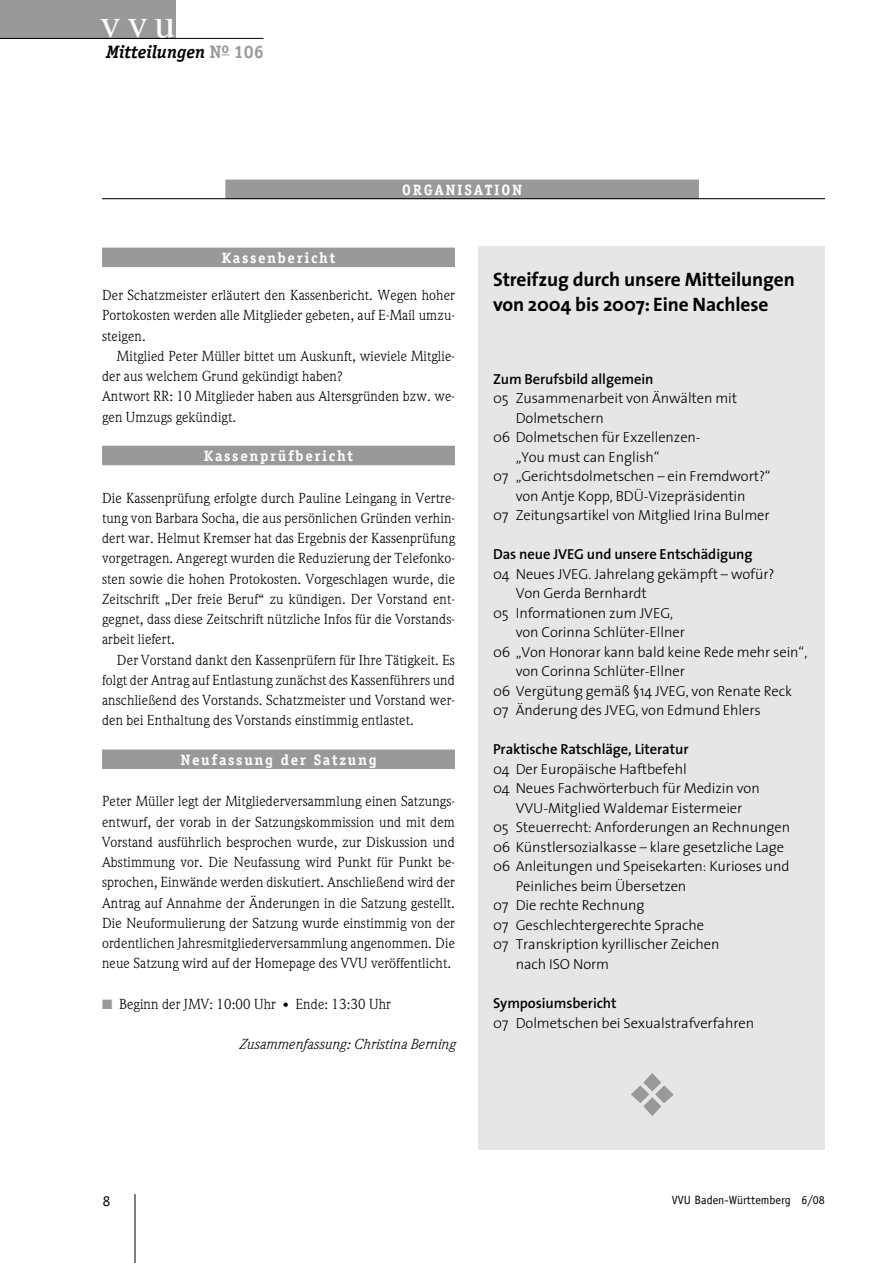
<style>
.page{position:relative;width:893px;height:1263px;background:#fff}
.page>*{position:absolute;margin:0;border:0;box-sizing:border-box;transform-origin:0 0}
.t1{font:42px "Times";color:#fff}
.t2{font:700 19.5px/25px "The Sans";letter-spacing:-.005em;color:#000}
.t3{font:italic 700 18px "Officina Serif";color:#000}
.t4{font:700 15px "Officina Serif";letter-spacing:.11em;color:#fff}
.t5{font:15px "Officina Sans";color:#000}
.t6{font:300 14.55px "The Sans";letter-spacing:-.005em;color:#000}
.t7{font:600 14.55px "The Sans";letter-spacing:-.005em;color:#000}
.t8{font:14.25px/20.2px "Weidemann";letter-spacing:.01em;color:#000;text-align:justify}
.t9{font:italic 14.25px "Weidemann";letter-spacing:.01em;color:#000}
.t10{font:12px "Officina Sans";color:#000}
.s1{font-style:normal;color:#999}
.s2{color:#999}
.s3{font-size:12px}
</style>
<div class="page">
<div style="left:0;top:0;width:175px;height:38px;background:#999"></div>
<hr style="left:0;top:38px;width:264px;height:1px;background:#000">
<div style="left:102px;top:248px;width:353px;height:19px;background:#999"></div>
<div style="left:102px;top:446px;width:353px;height:19px;background:#999"></div>
<div style="left:102px;top:749px;width:353px;height:20px;background:#999"></div>
<hr style="left:135px;top:1194px;width:1px;height:69px;background:#000">
<div style="left:225px;top:180px;width:474px;height:19px;background:#999"></div>
<hr style="left:102px;top:198px;width:723px;height:1px;background:#000">
<div style="left:478px;top:247px;width:347px;height:903px;background:#e6e6e6"></div>
<h1 class="t1" style="left:100px;top:6px;width:77px">vvu</h1>
<p class="t3" style="left:106px;top:45px;width:159px">Mitteilungen <span class="s1">N</span><sup>o</sup> <span class="s1">106</span></p>
<p class="t4" style="left:402px;top:184px;width:121px">ORGANISATION</p>
<p class="t4" style="left:222px;top:252px;width:115px">Kassenbericht</p>
<p class="t8" style="left:102px;top:286px;width:354px">Der Schatzmeister erläutert den Kassenbericht. Wegen hoher Portokosten werden alle Mitglieder gebeten, auf E-Mail umzu&shy;steigen.</p>
<p class="t8" style="left:102px;top:347px;width:354px;text-align:left;text-indent:15px">Mitglied Peter Müller bittet um Auskunft, wieviele Mitglie&shy;der aus welchem Grund gekündigt haben?<br>Antwort RR: 10 Mitglieder haben aus Altersgründen bzw. we&shy;gen Umzugs gekündigt.</p>
<p class="t4" style="left:204px;top:450px;width:151px">Kassenprüfbericht</p>
<p class="t8" style="left:102px;top:489px;width:354px">Die Kassenprüfung erfolgte durch Pauline Leingang in Vertre&shy;tung von Barbara Socha, die aus persönlichen Gründen verhin&shy;dert war. Helmut Kremser hat das Ergebnis der Kassenprüfung vorgetragen. Angeregt wurden die Reduzierung der Telefonko&shy;sten sowie die hohen Protokosten. Vorgeschlagen wurde, die Zeitschrift „Der freie Beruf“ zu kündigen. Der Vorstand ent&shy;gegnet, dass diese Zeitschrift nützliche Infos für die Vorstands&shy;arbeit liefert.</p>
<p class="t8" style="left:102px;top:651px;width:354px;text-indent:15px">Der Vorstand dankt den Kassenprüfern für Ihre Tätigkeit. Es folgt der Antrag auf Entlastung zunächst des Kassenführers und anschließend des Vorstands. Schatzmeister und Vorstand wer&shy;den bei Enthaltung des Vorstands einstimmig entlastet.</p>
<p class="t4" style="left:180px;top:754px;width:198px">Neufassung der Satzung</p>
<p class="t8" style="left:102px;top:793px;width:354px">Peter Müller legt der Mitgliederversammlung einen Satzungs&shy;entwurf, der vorab in der Satzungskommission und mit dem Vorstand ausführlich besprochen wurde, zur Diskussion und Abstimmung vor. Die Neufassung wird Punkt für Punkt be&shy;sprochen, Einwände werden diskutiert. Anschließend wird der Antrag auf Annahme der Änderungen in die Satzung gestellt.<br>Die Neuformulierung der Satzung wurde einstimmig von der ordentlichen Jahresmitgliederversammlung angenommen. Die neue Satzung wird auf der Homepage des VVU veröffentlicht.</p>
<p class="t8" style="left:102px;top:995px;width:290px"><span class="s2">■</span> Beginn der JMV: 10:00 Uhr <span class="s3">•</span> Ende: 13:30 Uhr</p>
<p class="t9" style="left:239px;top:1039px;width:218px">Zusammenfassung: Christina Berning</p>
<h2 class="t2" style="left:493px;top:269px;width:303px">Streifzug durch unsere Mitteilungen von 2004 bis 2007: Eine Nachlese</h2>
<p class="t7" style="left:493px;top:373px;width:162px">Zum Berufsbild allgemein</p>
<p class="t6" style="left:493px;top:393px;width:246px">05 Zusammenarbeit von Änwälten mit</p>
<p class="t6" style="left:516px;top:412px;width:90px">Dolmetschern</p>
<p class="t6" style="left:493px;top:432px;width:209px">06 Dolmetschen für Exzellenzen-</p>
<p class="t6" style="left:516px;top:451px;width:145px">„You must can English“</p>
<p class="t6" style="left:493px;top:471px;width:279px">07 „Gerichtsdolmetschen – ein Fremdwort?“</p>
<p class="t6" style="left:516px;top:490px;width:231px">von Antje Kopp, BDÜ-Vizepräsidentin</p>
<p class="t6" style="left:493px;top:510px;width:278px">07 Zeitungsartikel von Mitglied Irina Bulmer</p>
<p class="t7" style="left:493px;top:549px;width:261px">Das neue JVEG und unsere Entschädigung</p>
<p class="t6" style="left:493px;top:568px;width:283px">04 Neues JVEG. Jahrelang gekämpft – wofür?</p>
<p class="t6" style="left:516px;top:588px;width:133px">Von Gerda Bernhardt</p>
<p class="t6" style="left:493px;top:607px;width:182px">05 Informationen zum JVEG,</p>
<p class="t6" style="left:516px;top:627px;width:171px">von Corinna Schlüter-Ellner</p>
<p class="t6" style="left:493px;top:646px;width:316px">06 „Von Honorar kann bald keine Rede mehr sein“,</p>
<p class="t6" style="left:516px;top:666px;width:171px">von Corinna Schlüter-Ellner</p>
<p class="t6" style="left:493px;top:685px;width:300px">06 Vergütung gemäß §14 JVEG, von Renate Reck</p>
<p class="t6" style="left:493px;top:705px;width:269px">07 Änderung des JVEG, von Edmund Ehlers</p>
<p class="t7" style="left:493px;top:744px;width:197px">Praktische Ratschläge, Literatur</p>
<p class="t6" style="left:493px;top:763px;width:195px">04 Der Europäische Haftbefehl</p>
<p class="t6" style="left:493px;top:783px;width:268px">04 Neues Fachwörterbuch für Medizin von</p>
<p class="t6" style="left:516px;top:802px;width:228px">VVU-Mitglied Waldemar Eistermeier</p>
<p class="t6" style="left:493px;top:822px;width:299px">05 Steuerrecht: Anforderungen an Rechnungen</p>
<p class="t6" style="left:493px;top:841px;width:293px">06 Künstlersozialkasse – klare gesetzliche Lage</p>
<p class="t6" style="left:493px;top:861px;width:298px">06 Anleitungen und Speisekarten: Kurioses und</p>
<p class="t6" style="left:516px;top:880px;width:172px">Peinliches beim Übersetzen</p>
<p class="t6" style="left:493px;top:900px;width:153px">07 Die rechte Rechnung</p>
<p class="t6" style="left:493px;top:919px;width:213px">07 Geschlechtergerechte Sprache</p>
<p class="t6" style="left:493px;top:939px;width:228px">07 Transkription kyrillischer Zeichen</p>
<p class="t6" style="left:516px;top:958px;width:95px">nach ISO Norm</p>
<p class="t7" style="left:493px;top:997px;width:125px">Symposiumsbericht</p>
<p class="t6" style="left:493px;top:1017px;width:263px">07 Dolmetschen bei Sexualstrafverfahren</p>
<p class="t5" style="left:103px;top:1195px;width:9px">8</p>
<p class="t10" style="left:672px;top:1195px;width:155px">VVU Baden-Württemberg 6/08</p>
</div>
